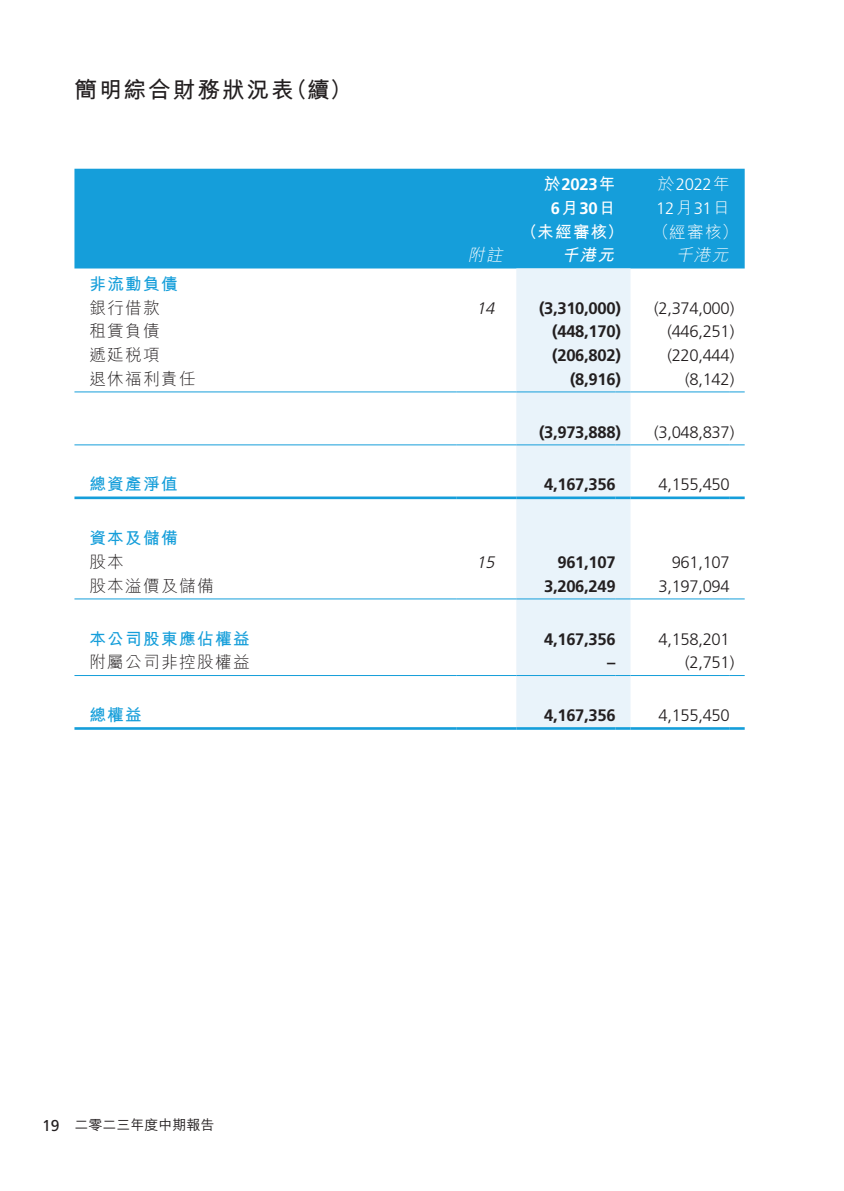
<style>
.page{position:relative;width:844px;height:1191px;background:#fff}
.page>*{position:absolute;margin:0;border:0;box-sizing:border-box;transform-origin:0 0}
.t1{font:700 22.75px "M Hei HK";letter-spacing:.08em;color:#231f20}
.t2{font:300 16.62px "Frutiger LT Std";letter-spacing:-.02em;color:#231f20}
.t3{font:700 16.62px "Frutiger LT Std";letter-spacing:-.02em;color:#231f20}
.t4{font:300 16.62px "M Hei HK";letter-spacing:.08em;color:#231f20}
.t5{font:700 16.62px "M Hei HK";letter-spacing:.08em;color:#159eda}
.t6{font:300 16.62px/23.6px "Frutiger LT Std";letter-spacing:-.02em;color:#fff}
.t7{font:700 16.62px/23.6px "Frutiger LT Std";letter-spacing:-.02em;color:#fff;text-align:center}
.t8{font:700 16.62px "M Hei HK";color:#fff}
.t9{font:300 16.62px "M Hei HK";color:#fff}
.t10{font:italic 300 16.62px "M Hei HK";color:#fff}
.t11{font:italic 300 16.62px "Frutiger LT Std";color:#231f20}
.t12{font:italic 700 16.62px "M Hei HK";color:#fff}
.t13{font:15.75px "Frutiger LT Std";color:#231f20}
.t14{font:500 14px "M Hei HK";color:#231f20}
.s1{font-family:"M Hei HK"}
</style>
<div class="page">
<div style="left:74px;top:169px;width:670px;height:99px;background:#159eda"></div>
<div style="left:516px;top:268px;width:114px;height:459px;background:#e9f3fa"></div>
<hr style="left:74px;top:391px;width:382px;height:1px;background:#159eda">
<hr style="left:456px;top:391px;width:60px;height:1px;background:#159eda">
<hr style="left:516px;top:391px;width:99px;height:1px;background:#159eda">
<svg style="left:615px;top:391px;width:15px;height:1px"></svg>
<hr style="left:630px;top:391px;width:99px;height:1px;background:#159eda">
<svg style="left:729px;top:391px;width:15px;height:1px"></svg>
<hr style="left:74px;top:444px;width:382px;height:1px;background:#159eda">
<hr style="left:456px;top:444px;width:60px;height:1px;background:#159eda">
<hr style="left:516px;top:444px;width:99px;height:1px;background:#159eda">
<svg style="left:615px;top:444px;width:15px;height:1px"></svg>
<hr style="left:630px;top:444px;width:99px;height:1px;background:#159eda">
<svg style="left:729px;top:444px;width:15px;height:1px"></svg>
<hr style="left:74px;top:598px;width:382px;height:1px;background:#159eda">
<hr style="left:456px;top:598px;width:60px;height:1px;background:#159eda">
<hr style="left:516px;top:598px;width:99px;height:1px;background:#159eda">
<svg style="left:615px;top:598px;width:15px;height:1px"></svg>
<hr style="left:630px;top:598px;width:99px;height:1px;background:#159eda">
<svg style="left:729px;top:598px;width:15px;height:1px"></svg>
<hr style="left:74px;top:675px;width:382px;height:1px;background:#159eda">
<hr style="left:456px;top:675px;width:60px;height:1px;background:#159eda">
<hr style="left:516px;top:675px;width:99px;height:1px;background:#159eda">
<svg style="left:615px;top:675px;width:15px;height:1px"></svg>
<hr style="left:630px;top:675px;width:99px;height:1px;background:#159eda">
<svg style="left:729px;top:675px;width:15px;height:1px"></svg>
<hr style="left:74px;top:496px;width:382px;height:3px;background:#159eda">
<hr style="left:456px;top:496px;width:60px;height:3px;background:#159eda">
<hr style="left:516px;top:496px;width:99px;height:3px;background:#159eda">
<hr style="left:615px;top:496px;width:15px;height:3px;background:#159eda">
<hr style="left:630px;top:496px;width:99px;height:3px;background:#159eda">
<hr style="left:729px;top:496px;width:15px;height:3px;background:#159eda">
<hr style="left:74px;top:727px;width:382px;height:3px;background:#159eda">
<hr style="left:456px;top:727px;width:60px;height:3px;background:#159eda">
<hr style="left:516px;top:727px;width:99px;height:3px;background:#159eda">
<hr style="left:615px;top:727px;width:15px;height:3px;background:#159eda">
<hr style="left:630px;top:727px;width:99px;height:3px;background:#159eda">
<hr style="left:729px;top:727px;width:15px;height:3px;background:#159eda">
<h1 class="t1" style="left:74px;top:73px;width:221px">簡明綜合財務狀況表</h1>
<h1 class="t1" style="left:285px;top:73px;width:69px">（續(</h1>
<p class="t7" style="left:543px;top:173px;width:73px"><span class="s1">於</span>2023<span class="s1">年<br></span>6<span class="s1">月</span>30<span class="s1">日</span></p>
<p class="t6" style="left:656px;top:173px;width:75px"><span class="s1">於</span>2022<span class="s1">年<br></span>12<span class="s1">月</span>31<span class="s1">日</span></p>
<p class="t9" style="left:652px;top:223px;width:87px">（經審核(</p>
<p class="t8" style="left:520px;top:219px;width:105px">（未經審核）</p>
<p class="t10" style="left:467px;top:246px;width:40px">附註</p>
<p class="t12" style="left:561px;top:243px;width:59px">千港元</p>
<p class="t10" style="left:675px;top:246px;width:58px">千港元</p>
<p class="t5" style="left:89px;top:272px;width:90px">非流動負債</p>
<p class="t4" style="left:89px;top:299px;width:72px">銀行借款</p>
<p class="t11" style="left:476px;top:298px;width:24px">14</p>
<p class="t3" style="left:539px;top:298px;width:84px">)3,310,000(</p>
<p class="t2" style="left:654px;top:298px;width:82px">)2,374,000(</p>
<p class="t4" style="left:89px;top:323px;width:72px">租賃負債</p>
<p class="t3" style="left:552px;top:322px;width:70px">)448,170(</p>
<p class="t2" style="left:667px;top:322px;width:68px">)446,251(</p>
<p class="t4" style="left:89px;top:346px;width:72px">遞延稅項</p>
<p class="t3" style="left:552px;top:345px;width:70px">)206,802(</p>
<p class="t2" style="left:667px;top:346px;width:68px">)220,444(</p>
<p class="t4" style="left:89px;top:370px;width:108px">退休福利責任</p>
<p class="t3" style="left:570px;top:369px;width:53px">)8,916(</p>
<p class="t2" style="left:685px;top:369px;width:51px">)8,142(</p>
<p class="t3" style="left:539px;top:422px;width:84px">)3,973,888(</p>
<p class="t2" style="left:654px;top:422px;width:82px">)3,048,837(</p>
<p class="t5" style="left:89px;top:472px;width:90px">總資產淨值</p>
<p class="t5" style="left:89px;top:526px;width:90px">資本及儲備</p>
<p class="t3" style="left:544px;top:475px;width:73px">4,167,356</p>
<p class="t2" style="left:658px;top:475px;width:73px">4,155,450</p>
<p class="t4" style="left:89px;top:553px;width:36px">股本</p>
<p class="t11" style="left:476px;top:553px;width:24px">15</p>
<p class="t3" style="left:557px;top:552px;width:60px">961,107</p>
<p class="t2" style="left:671px;top:553px;width:60px">961,107</p>
<p class="t4" style="left:89px;top:577px;width:126px">股本溢價及儲備</p>
<p class="t3" style="left:544px;top:576px;width:73px">3,206,249</p>
<p class="t2" style="left:658px;top:576px;width:73px">3,197,094</p>
<p class="t5" style="left:89px;top:626px;width:162px">本公司股東應佔權益</p>
<p class="t3" style="left:544px;top:629px;width:73px">4,167,356</p>
<p class="t2" style="left:658px;top:629px;width:73px">4,158,201</p>
<p class="t4" style="left:89px;top:653px;width:162px">附屬公司非控股權益</p>
<p class="t3" style="left:607px;top:652px;width:10px">–</p>
<p class="t2" style="left:685px;top:653px;width:51px">)2,751(</p>
<p class="t5" style="left:89px;top:703px;width:54px">總權益</p>
<p class="t3" style="left:544px;top:705px;width:73px">4,167,356</p>
<p class="t2" style="left:658px;top:706px;width:73px">4,155,450</p>
<p class="t13" style="left:42px;top:1116px;width:19px">19</p>
<p class="t14" style="left:74px;top:1115px;width:141px">二零二三年度中期報告</p>
</div>
